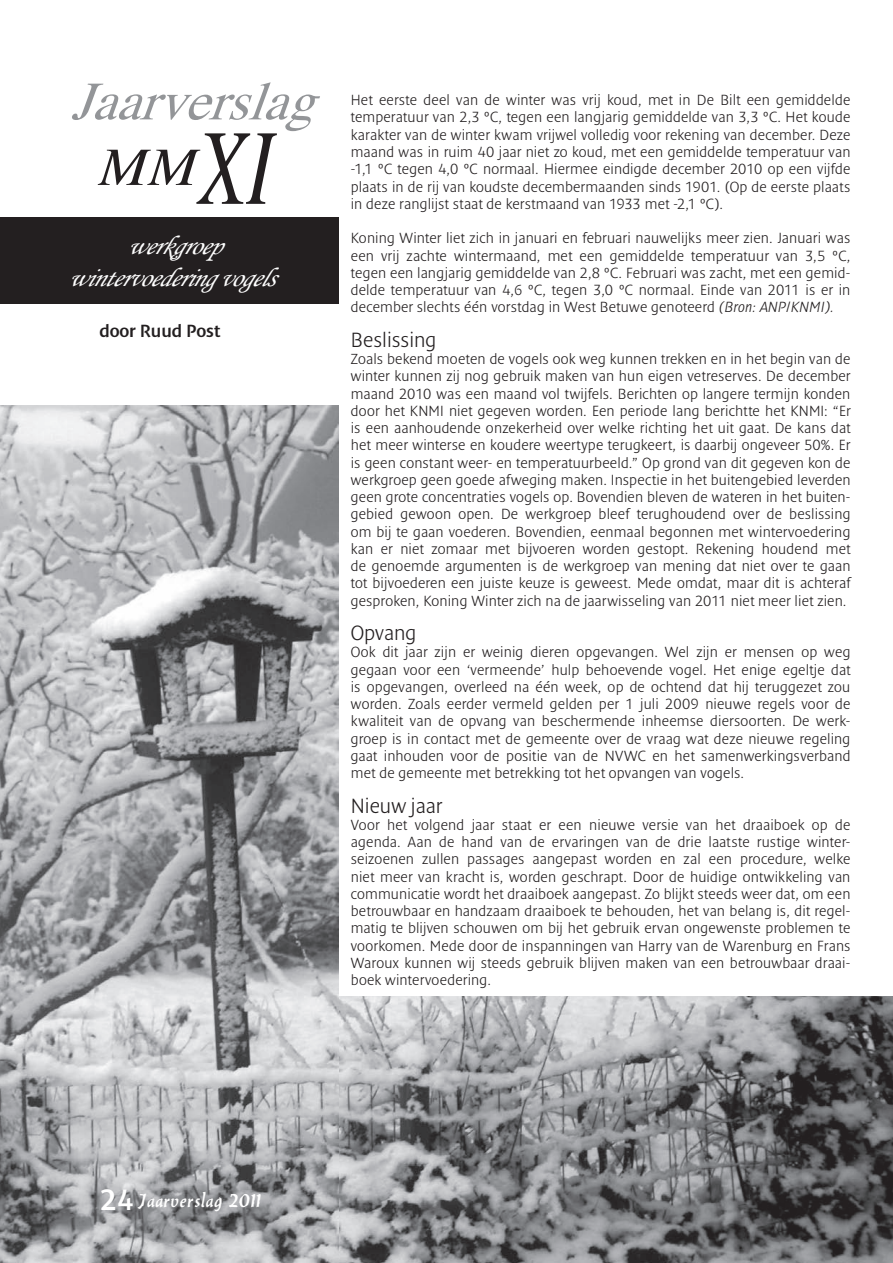
<style>
.page{position:relative;width:893px;height:1263px;background:#fff}
.page>*{position:absolute;margin:0;border:0;box-sizing:border-box;transform-origin:0 0}
.t1{font:italic 54px/65.6px "Times";color:#939598}
.t2{font:italic 27px/32.4px "Monotype Corsiva";color:#fff;text-align:center}
.t3{font:300 21px "Denda New";color:#231f20}
.t4{font:21px "Balthazar";color:#fff}
.t5{font:18px "Denda New";color:#231f20}
.t6{font:300 15px/17.2px "Denda New";letter-spacing:.015em;color:#231f20;text-align:justify}
.s1{color:#231f20}
.s2{font-size:108px;color:#231f20}
.s3{font-style:italic}
.s4{font-family:"Denda New";font-size:30px}
</style>
<div class="page">
<div style="left:0;top:217px;width:338px;height:87px;background:#231f20"></div>
<img style="left:338px;top:996px;width:555px;height:267px">
<img style="left:0;top:405px;width:338px;height:858px">
<h1 class="t1" style="left:98px;top:64px;width:250px;text-indent:-28px">Jaarverslag<br><span class="s1">MM</span><span class="s2">XI</span></h1>
<h2 class="t2" style="left:68px;top:229px;width:220px">werkg roep wintervoedering vogels</h2>
<p class="t5" style="left:99px;top:321px;width:122px">door Ruud Post</p>
<p class="t6" style="left:351px;top:92px;width:501px">Het eerste deel van de winter was vrij koud, met in De Bilt een gemiddelde temperatuur van 2,3 °C, tegen een langjarig gemiddelde van 3,3 °C. Het koude karakter van de winter kwam vrijwel volledig voor rekening van december. Deze maand was in ruim 40 jaar niet zo koud, met een gemiddelde temperatuur van -1,1 °C tegen 4,0 °C normaal. Hiermee eindigde december 2010 op een vijfde plaats in de rij van koudste decembermaanden sinds 1901. (Op de eerste plaats in deze ranglijst staat de kerstmaand van 1933 met -2,1 °C).</p>
<p class="t6" style="left:351px;top:230px;width:501px">Koning Winter liet zich in januari en februari nauwelijks meer zien. Januari was een vrij zachte wintermaand, met een gemiddelde temperatuur van 3,5 °C, tegen een langjarig gemiddelde van 2,8 °C. Februari was zacht, met een gemid&shy;delde temperatuur van 4,6 °C, tegen 3,0 °C normaal. Einde van 2011 is er in december slechts één vorstdag in West Betuwe genoteerd <span class="s3">(Bron: ANP/KNMI).</span></p>
<h3 class="t3" style="left:351px;top:328px;width:87px">Beslissing</h3>
<p class="t6" style="left:351px;top:350px;width:501px">Zoals bekend moeten de vogels ook weg kunnen trekken en in het begin van de winter kunnen zij nog gebruik maken van hun eigen vetreserves. De december maand 2010 was een maand vol twijfels. Berichten op langere termijn konden door het KNMI niet gegeven worden. Een periode lang berichtte het KNMI: “Er is een aanhoudende onzekerheid over welke richting het uit gaat. De kans dat het meer winterse en koudere weertype terugkeert, is daarbij ongeveer 50%. Er is geen constant weer- en temperatuurbeeld.” Op grond van dit gegeven kon de werkgroep geen goede afweging maken. Inspectie in het buitengebied leverden geen grote concentraties vogels op. Bovendien bleven de wateren in het buiten&shy;gebied gewoon open. De werkgroep bleef terughoudend over de beslissing om bij te gaan voederen. Bovendien, eenmaal begonnen met wintervoedering kan er niet zomaar met bijvoeren worden gestopt. Rekening houdend met de genoemde argumenten is de werkgroep van mening dat niet over te gaan tot bijvoederen een juiste keuze is geweest. Mede omdat, maar dit is achteraf gesproken, Koning Winter zich na de jaarwisseling van 2011 niet meer liet zien.</p>
<h3 class="t3" style="left:351px;top:622px;width:67px">Opvang</h3>
<p class="t6" style="left:351px;top:644px;width:501px">Ook dit jaar zijn er weinig dieren opgevangen. Wel zijn er mensen op weg gegaan voor een ‘vermeende’ hulp behoevende vogel. Het enige egeltje dat is opgevangen, overleed na één week, op de ochtend dat hij teruggezet zou worden. Zoals eerder vermeld gelden per 1 juli 2009 nieuwe regels voor de kwaliteit van de opvang van beschermende inheemse diersoorten. De werk&shy;groep is in contact met de gemeente over de vraag wat deze nieuwe regeling gaat inhouden voor de positie van de NVWC en het samenwerkingsverband met de gemeente met betrekking tot het opvangen van vogels.</p>
<h3 class="t3" style="left:351px;top:794px;width:93px">Nieuw jaar</h3>
<p class="t6" style="left:351px;top:816px;width:501px">Voor het volgend jaar staat er een nieuwe versie van het draaiboek op de agenda. Aan de hand van de ervaringen van de drie laatste rustige winter&shy;seizoenen zullen passages aangepast worden en zal een procedure, welke niet meer van kracht is, worden geschrapt. Door de huidige ontwikkeling van communicatie wordt het draaiboek aangepast. Zo blijkt steeds weer dat, om een betrouwbaar en handzaam draaiboek te behouden, het van belang is, dit regel&shy;matig te blijven schouwen om bij het gebruik ervan ongewenste problemen te voorkomen. Mede door de inspanningen van Harry van de Warenburg en Frans Waroux kunnen wij steeds gebruik blijven maken van een betrouwbaar draai&shy;boek wintervoedering.</p>
<h3 class="t4" style="left:100px;top:1186px;width:163px"><span class="s4">24</span>Jaarverslag 2011</h3>
</div>
